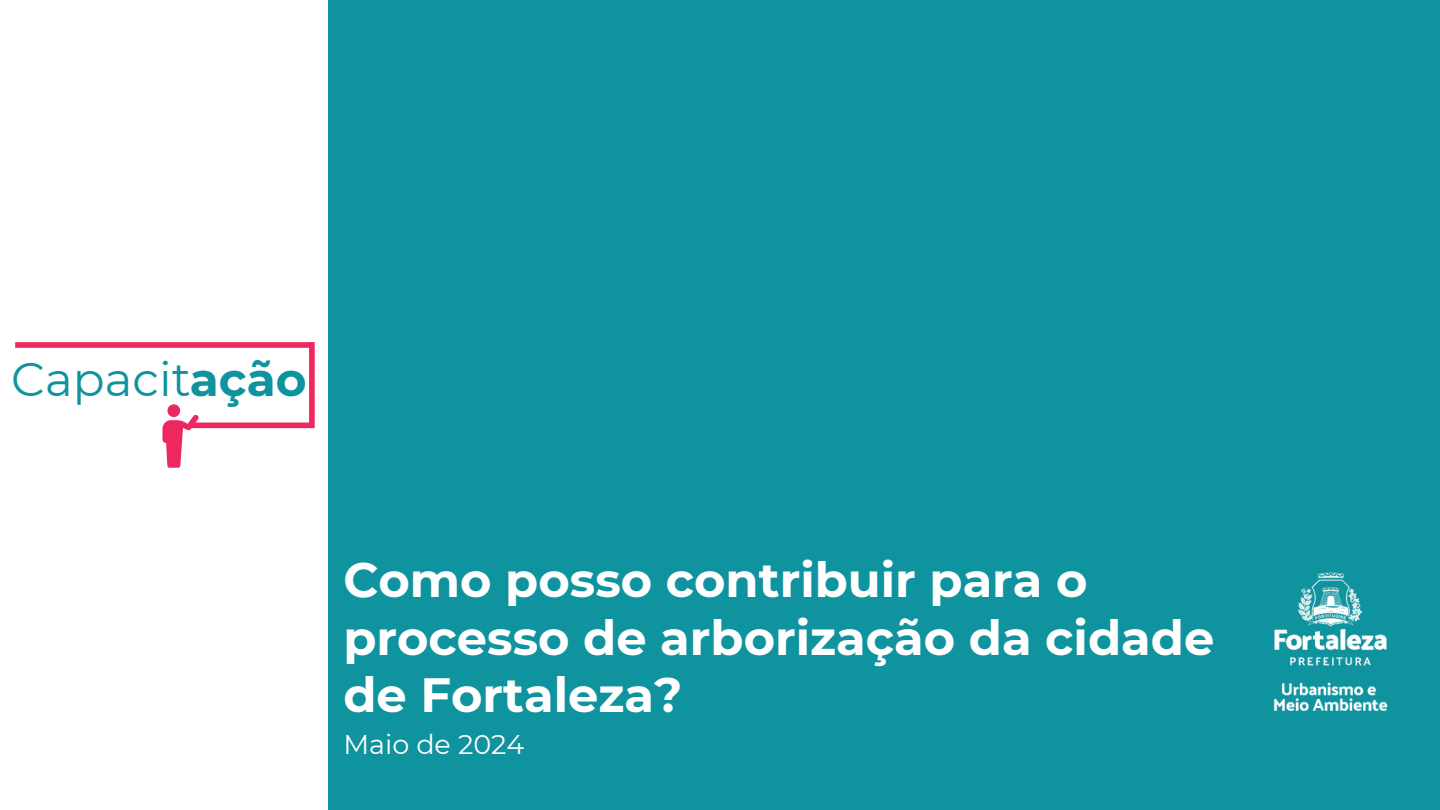
<style>
.page{position:relative;width:1440px;height:810px;background:#fff}
.page>*{position:absolute;margin:0;border:0;box-sizing:border-box;transform-origin:0 0}
.t1{font:700 48px/57.3px "Montserrat";color:#fff}
.t2{font:47.1px "Montserrat";color:#0f939e}
.t3{font:27px "Montserrat";color:#fff}
.s1{font-weight:700}
</style>
<div class="page">
<div style="left:328px;top:0;width:1112px;height:810px;background:#0f939e"></div>
<svg style="left:162px;top:404px;width:38px;height:64px"></svg>
<div style="left:15px;top:342px;width:299px;height:6px;background:#ee275e"></div>
<div style="left:309px;top:342px;width:6px;height:86px;background:#ee275e"></div>
<div style="left:191px;top:423px;width:123px;height:5px;background:#ee275e"></div>
<div style="left:191px;top:434px;width:26px;height:28px;background:#fff"></div>
<img style="left:1273px;top:572px;width:115px;height:140px">
<h1 class="t2" style="left:11px;top:351px;width:297px">Capacit<span class="s1">ação</span></h1>
<h1 class="t1" style="left:343px;top:552px;width:873px">Como posso contribuir para o processo de arborização da cidade de Fortaleza?</h1>
<p class="t3" style="left:343px;top:728px;width:183px">Maio de 2024</p>
</div>
